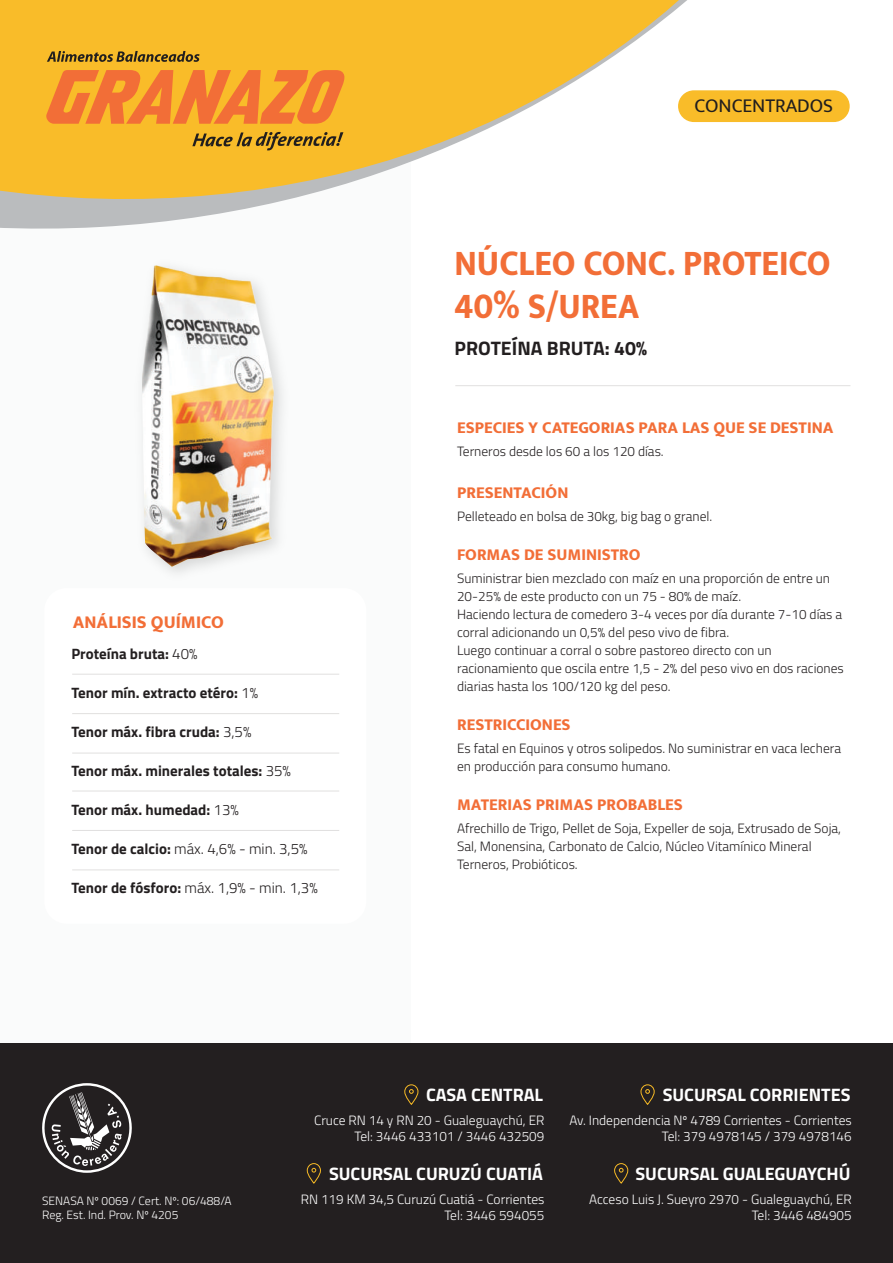
<style>
.page{position:relative;width:893px;height:1263px;background:#fff}
.page>*{position:absolute;margin:0;border:0;box-sizing:border-box;transform-origin:0 0}
.t1{font:800 36px/43.2px "Mukta";color:#f26e37;scale:.93 1}
.t2{font:700 19.5px "Titillium Web";color:#231f20}
.t3{font:19.5px "Mukta";color:#211e1e}
.t4{font:700 18px "Titillium Web";color:#fff}
.t5{font:800 18px "Mukta";color:#f26e37}
.t6{font:800 16.5px "Mukta";color:#f26e37}
.t7{font:700 15px "Titillium Web";color:#231f20}
.t8{font:300 15px "Titillium Web";color:#231f20}
.t9{font:300 13.5px/18px "Titillium Web";color:#231f20}
.t10{font:300 13.5px/16.2px "Titillium Web";color:#fff;text-align:right}
.t11{font:300 12px/14.4px "Titillium Web";color:#fff}
.s1{font-weight:300}
.s2{font-weight:700}
</style>
<div class="page">
<div style="left:0;top:0;width:411px;height:1095px;background:#fafbfb"></div>
<svg style="left:0;top:0;width:748px;height:229px;fill:#f9bc29"></svg>
<div style="left:0;top:1044px;width:893px;height:219px;background:#231f20"></div>
<svg style="left:47px;top:51px;width:153px;height:11px;background:#a07b24"></svg>
<svg style="left:192px;top:132px;width:151px;height:18px;background:#b78b25"></svg>
<svg style="left:46px;top:70px;width:299px;height:54px;background:#f48a31"></svg>
<div style="left:44px;top:588px;width:322px;height:336px;background:#fff;border-radius:22px"></div>
<hr style="left:72px;top:674px;width:267px;height:1px;background:#e1e0df">
<hr style="left:72px;top:713px;width:267px;height:1px;background:#e1e0df">
<hr style="left:72px;top:753px;width:267px;height:1px;background:#e1e0df">
<hr style="left:72px;top:791px;width:267px;height:1px;background:#e1e0df">
<hr style="left:72px;top:830px;width:267px;height:1px;background:#e1e0df">
<hr style="left:72px;top:869px;width:267px;height:1px;background:#e1e0df">
<svg style="left:42px;top:1083px;width:90px;height:90px"></svg>
<svg style="left:619px;top:1168px;width:4px;height:4px"></svg>
<div style="left:614px;top:1163px;width:14px;height:20px;border:1px dashed #fff;border-radius:7px"></div>
<svg style="left:312px;top:1168px;width:4px;height:4px"></svg>
<div style="left:307px;top:1163px;width:14px;height:20px;border:1px dashed #fff;border-radius:7px"></div>
<svg style="left:645px;top:1089px;width:5px;height:5px"></svg>
<div style="left:641px;top:1084px;width:13px;height:21px;border:1px dashed #fff;border-radius:7px"></div>
<svg style="left:409px;top:1089px;width:5px;height:5px"></svg>
<div style="left:404px;top:1084px;width:14px;height:21px;border:1px dashed #fff;border-radius:7px"></div>
<hr style="left:455px;top:385px;width:395px;height:1px;background:#e1e0df">
<div style="left:678px;top:90px;width:172px;height:32px;background:#f9bc29;border-radius:16px"></div>
<img style="left:140px;top:265px;width:134px;height:303px">
<h2 class="t3" style="left:695px;top:94px;width:140px">CONCENTRADOS</h2>
<h1 class="t1" style="left:454px;top:241px;width:406px">NÚCLEO CONC. PROTEICO<br>40% S/UREA</h1>
<h3 class="t5" style="left:73px;top:612px;width:152px">ANÁLISIS QUÍMICO</h3>
<p class="t7" style="left:71px;top:642px;width:128px">Proteína bruta: <span class="s1">40%</span></p>
<p class="t7" style="left:71px;top:681px;width:188px">Tenor mín. extracto etéro: <span class="s1">1%</span></p>
<p class="t7" style="left:71px;top:720px;width:182px">Tenor máx. fibra cruda: <span class="s1">3,5%</span></p>
<p class="t7" style="left:71px;top:759px;width:221px">Tenor máx. minerales totales: <span class="s1">35%</span></p>
<p class="t7" style="left:71px;top:798px;width:169px">Tenor máx. humedad: <span class="s1">13%</span></p>
<p class="t8" style="left:71px;top:838px;width:238px"><span class="s2">Tenor de calcio:</span> máx. 4,6% - min. 3,5%</p>
<p class="t8" style="left:71px;top:877px;width:248px"><span class="s2">Tenor de fósforo:</span> máx. 1,9% - min. 1,3%</p>
<h2 class="t2" style="left:455px;top:334px;width:194px">PROTEÍNA BRUTA: 40%</h2>
<p class="t6" style="left:457px;top:418px;width:378px">ESPECIES Y CATEGORIAS PARA LAS QUE SE DESTINA</p>
<p class="t9" style="left:457px;top:441px;width:208px">Terneros desde los 60 a los 120 días.</p>
<p class="t6" style="left:457px;top:483px;width:113px">PRESENTACIÓN</p>
<p class="t9" style="left:457px;top:506px;width:257px">Pelleteado en bolsa de 30kg, big bag o granel.</p>
<p class="t6" style="left:457px;top:545px;width:185px">FORMAS DE SUMINISTRO</p>
<p class="t9" style="left:457px;top:568px;width:388px">Suministrar bien mezclado con maíz en una proporción de entre un 20-25% de este producto con un 75 - 80% de maíz.<br>Haciendo lectura de comedero 3-4 veces por día durante 7-10 días a corral adicionando un 0,5% del peso vivo de fibra.<br>Luego continuar a corral o sobre pastoreo directo con un racionamiento que oscila entre 1,5 - 2% del peso vivo en dos raciones diarias hasta los 100/120 kg del peso.</p>
<p class="t6" style="left:457px;top:715px;width:115px">RESTRICCIONES</p>
<p class="t9" style="left:457px;top:738px;width:385px">Es fatal en Equinos y otros solipedos. No suministrar en vaca lechera en producción para consumo humano.</p>
<p class="t6" style="left:457px;top:795px;width:227px">MATERIAS PRIMAS PROBABLES</p>
<p class="t9" style="left:457px;top:818px;width:386px">Afrechillo de Trigo, Pellet de Soja, Expeller de soja, Extrusado de Soja,<br>Sal, Monensina, Carbonato de Calcio, Núcleo Vitamínico Mineral<br>Terneros, Probióticos.</p>
<p class="t11" style="left:42px;top:1193px;width:191px">SENASA Nº 0069 / Cert. Nº: 06/488/A<br>Reg. Est. Ind. Prov. Nº 4205</p>
<h3 class="t4" style="left:426px;top:1081px;width:118px">CASA CENTRAL</h3>
<p class="t10" style="left:314px;top:1112px;width:232px">Cruce RN 14 y RN 20 - Gualeguaychú, ER<br>Tel: 3446 433101 / 3446 432509</p>
<h3 class="t4" style="left:329px;top:1160px;width:216px">SUCURSAL CURUZÚ CUATIÁ</h3>
<p class="t10" style="left:301px;top:1190px;width:245px">RN 119 KM 34,5 Curuzú Cuatiá - Corrientes<br>Tel: 3446 594055</p>
<h3 class="t4" style="left:663px;top:1081px;width:189px">SUCURSAL CORRIENTES</h3>
<p class="t10" style="left:569px;top:1112px;width:284px">Av. Independencia Nº 4789 Corrientes - Corrientes<br>Tel: 379 4978145 / 379 4978146</p>
<h3 class="t4" style="left:635px;top:1160px;width:216px">SUCURSAL GUALEGUAYCHÚ</h3>
<p class="t10" style="left:589px;top:1190px;width:264px">Acceso Luis J. Sueyro 2970 - Gualeguaychú, ER<br>Tel: 3446 484905</p>
</div>
